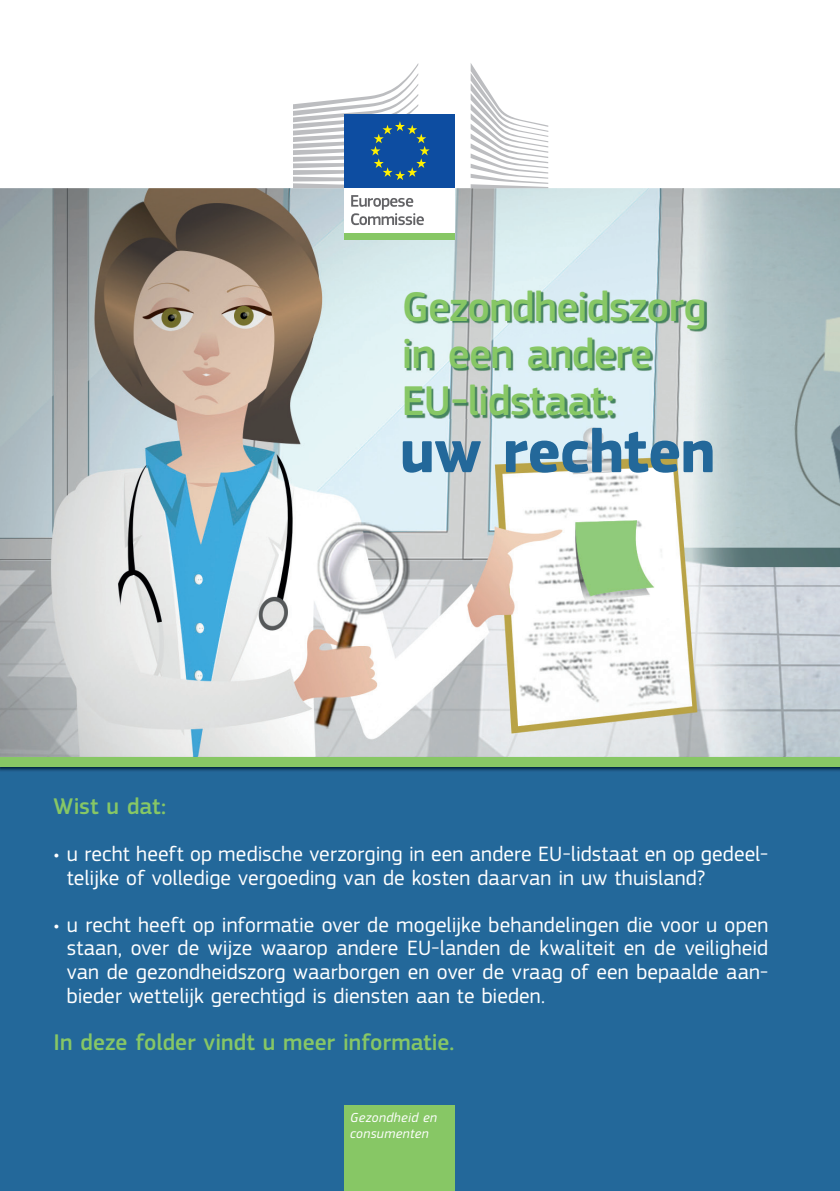
<style>
.page{position:relative;width:840px;height:1191px;background:#fff}
.page>*{position:absolute;margin:0;border:0;box-sizing:border-box;transform-origin:0 0}
.t1{font:700 62.8px "EC Square Sans Pro";letter-spacing:-.015em;color:#23689a}
.t2{font:500 43.2px/47px "EC Square Sans Pro";letter-spacing:-.015em;color:#87c765}
.t3{font:500 23.6px "EC Square Sans Pro";color:#87c765}
.t4{font:21.6px/23.6px "EC Square Sans Pro";letter-spacing:.005em;color:#fff}
.t5{font:italic 13.6px/16.4px "EC Square Sans Pro";letter-spacing:.03em;color:#fff}
</style>
<div class="page">
<img style="left:0;top:188px;width:839px;height:569px">
<div style="left:0;top:764px;width:839px;height:427px;background:#23689a"></div>
<div style="left:0;top:757px;width:839px;height:10px;background:#87c765"></div>
<img style="left:405px;top:292px;width:301px;height:126px">
<div style="left:344px;top:1106px;width:111px;height:85px;background:#87c765"></div>
<div style="left:344px;top:186px;width:110px;height:49px;background:#fff"></div>
<div style="left:344px;top:114px;width:110px;height:74px;background:#0d4da1"></div>
<svg style="left:293px;top:63px;width:136px;height:125px"></svg>
<div style="left:344px;top:233px;width:110px;height:7px;background:#87c765"></div>
<svg style="left:470px;top:63px;width:78px;height:125px"></svg>
<svg style="left:351px;top:195px;width:72px;height:30px"></svg>
<h2 class="t2" style="left:401px;top:284px;width:306px">Gezondheidszorg in een andere<br>EU-lidstaat:</h2>
<h1 class="t1" style="left:399px;top:414px;width:317px">uw rechten</h1>
<p class="t3" style="left:54px;top:792px;width:114px">Wist u dat:</p>
<p class="t4" style="left:67px;top:842px;width:702px;text-indent:-13px">• u recht heeft op medische verzorging in een andere EU-lidstaat en op gedeel&shy;telijke of volledige vergoeding van de kosten daarvan in uw thuisland?</p>
<p class="t4" style="left:67px;top:913px;width:702px;text-align:justify;text-indent:-13px">• u recht heeft op informatie over de mogelijke behandelingen die voor u open staan, over de wijze waarop andere EU-landen de kwaliteit en de veiligheid van de gezondheidszorg waarborgen en over de vraag of een bepaalde aan&shy;bieder wettelijk gerechtigd is diensten aan te bieden.</p>
<p class="t3" style="left:54px;top:1028px;width:402px">In deze folder vindt u meer informatie.</p>
<p class="t5" style="left:350px;top:1109px;width:88px">Gezondheid en consumenten</p>
</div>
